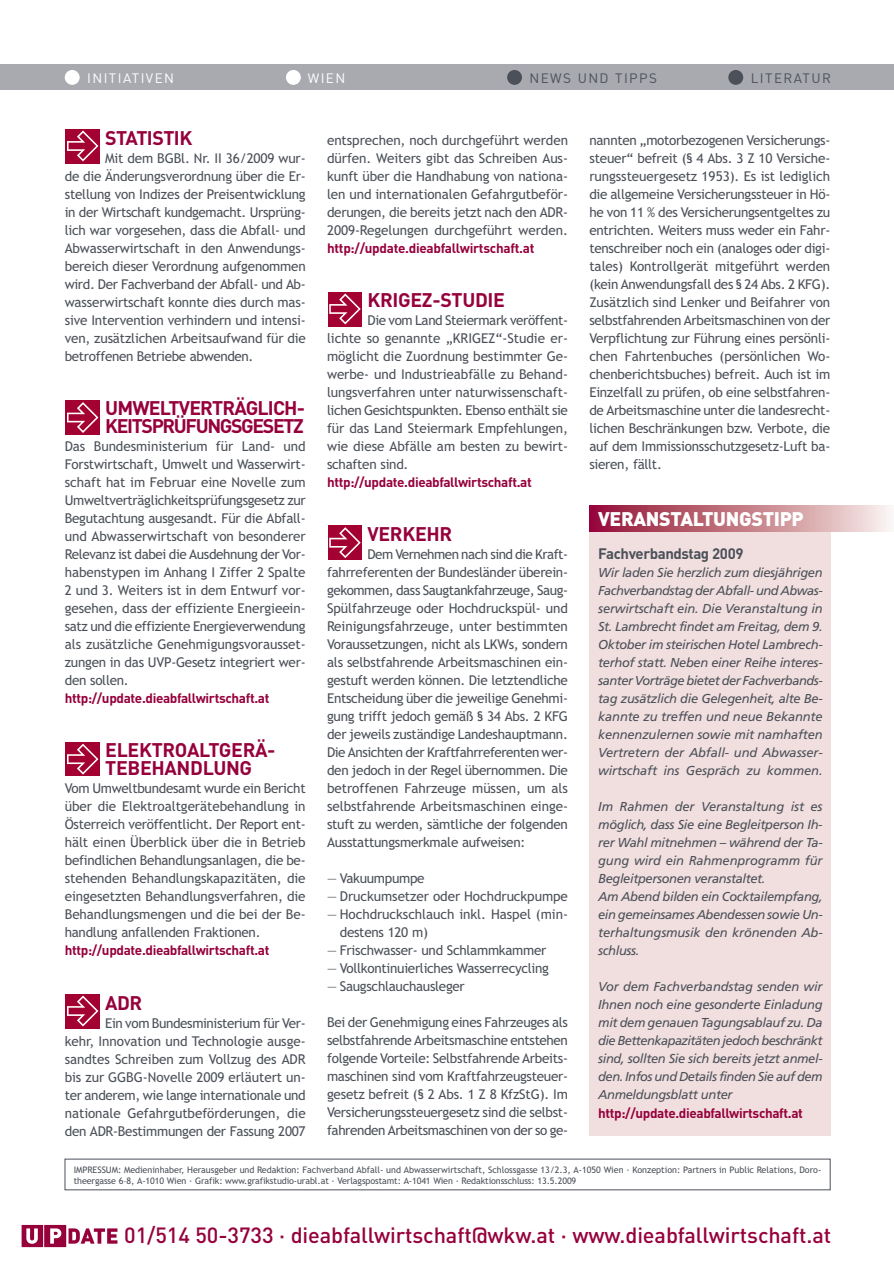
<style>
.page{position:relative;width:894px;height:1265px;background:#fff}
.page>*{position:absolute;margin:0;border:0;box-sizing:border-box;transform-origin:0 0}
.t1{font:500 21.75px "DIN";letter-spacing:-.005em;color:#96013c}
.t2{font:700 19.5px/18px "DIN";letter-spacing:-.025em;color:#96013c}
.t3{font:700 19.5px/18px "DIN";letter-spacing:-.07em;color:#96013c}
.t4{font:900 19.5px "DIN";letter-spacing:-.015em;color:#fff}
.t5{font:700 15px "DIN";letter-spacing:-.025em;color:#4c5159}
.t6{font:13.5px/18px "Trebuchet MS";letter-spacing:-.02em;color:#4c5159;text-align:justify}
.t7{font:700 13.5px "DIN";letter-spacing:-.025em;color:#96013c}
.t8{font:13.5px "DIN";letter-spacing:.105em;color:#4c5159}
.t9{font:13.5px "DIN";letter-spacing:.105em;color:#fff}
.t10{font:italic 12.9px/18px "Frutiger";letter-spacing:-.03em;color:#4c5159;text-align:justify}
.t11{font:9px/10.5px "Trebuchet MS";letter-spacing:-.005em;color:#4c5159}
</style>
<div class="page">
<div style="left:0;top:65px;width:894px;height:25px;background:#a8aab0"></div>
<div style="left:65px;top:70px;width:15px;height:15px;background:#fff;border-radius:50%"></div>
<div style="left:286px;top:70px;width:15px;height:15px;background:#fff;border-radius:50%"></div>
<div style="left:507px;top:70px;width:15px;height:15px;background:#4c5159;border-radius:50%"></div>
<div style="left:728px;top:70px;width:15px;height:15px;background:#4c5159;border-radius:50%"></div>
<img style="left:21px;top:1224px;width:97px;height:24px">
<div style="left:589px;top:520px;width:242px;height:615px;background:#f1dfdf"></div>
<svg style="left:589px;top:505px;width:301px;height:26px;background:#c47b89"></svg>
<div style="left:65px;top:129px;width:34px;height:34px;background:#a40133"></div>
<svg style="left:67px;top:130px;width:31px;height:31px"></svg>
<div style="left:65px;top:400px;width:34px;height:34px;background:#a40133"></div>
<svg style="left:67px;top:402px;width:31px;height:31px"></svg>
<div style="left:65px;top:742px;width:34px;height:34px;background:#a40133"></div>
<svg style="left:67px;top:743px;width:31px;height:31px"></svg>
<div style="left:65px;top:993px;width:34px;height:34px;background:#a40133"></div>
<svg style="left:67px;top:995px;width:31px;height:31px"></svg>
<div style="left:327px;top:292px;width:34px;height:34px;background:#a40133"></div>
<svg style="left:329px;top:293px;width:32px;height:31px"></svg>
<div style="left:327px;top:525px;width:34px;height:34px;background:#a40133"></div>
<svg style="left:329px;top:527px;width:32px;height:31px"></svg>
<p class="t9" style="left:87px;top:74px;width:88px">INITIATIVEN</p>
<p class="t9" style="left:308px;top:74px;width:39px">WIEN</p>
<p class="t8" style="left:529px;top:74px;width:129px">NEWS UND TIPPS</p>
<p class="t8" style="left:751px;top:74px;width:82px">LITERATUR</p>
<h2 class="t2" style="left:105px;top:131px;width:89px">STATISTIK</h2>
<p class="t6" style="left:65px;top:150px;width:242px;text-indent:40px">Mit dem BGBl. Nr. II 36/2009 wur&shy;de die Änderungsverordnung über die Er&shy;stellung von Indizes der Preisentwicklung in der Wirtschaft kundgemacht. Ursprüng&shy;lich war vorgesehen, dass die Abfall- und Abwasserwirtschaft in den Anwendungs&shy;bereich dieser Verordnung aufgenommen wird. Der Fachverband der Abfall- und Ab&shy;wasserwirtschaft konnte dies durch mas&shy;sive Intervention verhindern und intensi&shy;ven, zusätzlichen Arbeitsaufwand für die betroffenen Betriebe abwenden.</p>
<h2 class="t3" style="left:105px;top:401px;width:201px">UMWELTVERTRÄGLICH-<br>KEITSPRÜFUNGSGESETZ</h2>
<p class="t6" style="left:65px;top:438px;width:242px">Das Bundesministerium für Land- und Forstwirtschaft, Umwelt und Wasserwirt&shy;schaft hat im Februar eine Novelle zum Umweltverträglichkeitsprüfungsgesetz zur Begutachtung ausgesandt. Für die Abfall&shy;und Abwasserwirtschaft von besonderer Relevanz ist dabei die Ausdehnung der Vor&shy;habenstypen im Anhang I Ziffer 2 Spalte 2 und 3. Weiters ist in dem Entwurf vor&shy;gesehen, dass der effiziente Energieein&shy;satz und die effiziente Energieverwendung als zusätzliche Genehmigungsvorausset&shy;zungen in das UVP-Gesetz integriert wer&shy;den sollen.</p>
<p class="t7" style="left:65px;top:693px;width:206px">http://update.dieabfallwirtschaft.at</p>
<h2 class="t2" style="left:105px;top:743px;width:172px">ELEKTROALTGERÄ-<br>TEBEHANDLUNG</h2>
<p class="t6" style="left:65px;top:780px;width:242px">Vom Umweltbundesamt wurde ein Bericht über die Elektroaltgerätebehandlung in Österreich veröffentlicht. Der Report ent&shy;hält einen Überblick über die in Betrieb befindlichen Behandlungsanlagen, die be&shy;stehenden Behandlungskapazitäten, die eingesetzten Behandlungsverfahren, die Behandlungsmengen und die bei der Be&shy;handlung anfallenden Fraktionen.</p>
<p class="t7" style="left:65px;top:945px;width:206px">http://update.dieabfallwirtschaft.at</p>
<h2 class="t2" style="left:105px;top:995px;width:38px">ADR</h2>
<p class="t6" style="left:65px;top:1014px;width:242px;text-indent:40px">Ein vom Bundesministerium für Ver&shy;kehr, Innovation und Technologie ausge&shy;sandtes Schreiben zum Vollzug des ADR bis zur GGBG-Novelle 2009 erläutert un&shy;ter anderem, wie lange internationale und nationale Gefahrgutbeförderungen, die den ADR-Bestimmungen der Fassung 2007</p>
<p class="t6" style="left:327px;top:132px;width:242px">entsprechen, noch durchgeführt werden dürfen. Weiters gibt das Schreiben Aus&shy;kunft über die Handhabung von nationa&shy;len und internationalen Gefahrgutbeför&shy;derungen, die bereits jetzt nach den ADR-2009-Regelungen durchgeführt werden.</p>
<p class="t7" style="left:327px;top:243px;width:209px">http://update.dieabfallwirtschaft.at</p>
<h2 class="t2" style="left:367px;top:293px;width:139px">KRIGEZ-STUDIE</h2>
<p class="t6" style="left:327px;top:312px;width:242px;text-indent:40px">Die vom Land Steiermark veröffent&shy;lichte so genannte „KRIGEZ“-Studie er&shy;möglicht die Zuordnung bestimmter Ge&shy;werbe- und Industrieabfälle zu Behand&shy;lungsverfahren unter naturwissenschaft&shy;lichen Gesichtspunkten. Ebenso enthält sie für das Land Steiermark Empfehlungen, wie diese Abfälle am besten zu bewirt&shy;schaften sind.</p>
<p class="t7" style="left:327px;top:477px;width:206px">http://update.dieabfallwirtschaft.at</p>
<h2 class="t2" style="left:367px;top:527px;width:86px">VERKEHR</h2>
<p class="t6" style="left:327px;top:546px;width:242px;text-indent:40px">Dem Vernehmen nach sind die Kraft&shy;fahrreferenten der Bundesländer überein&shy;gekommen, dass Saugtankfahrzeuge, Saug-Spülfahrzeuge oder Hochdruckspül- und Reinigungsfahrzeuge, unter bestimmten Voraussetzungen, nicht als LKWs, sondern als selbstfahrende Arbeitsmaschinen ein&shy;gestuft werden können. Die letztendliche Entscheidung über die jeweilige Genehmi - gung trifft jedoch gemäß § 34 Abs. 2 KFG der jeweils zuständige Landeshauptmann.<br>Die Ansichten der Kraftfahrreferenten wer - den jedoch in der Regel übernommen. Die betroffenen Fahrzeuge müssen, um als selbstfahrende Arbeitsmaschinen einge&shy;stuft zu werden, sämtliche der folgenden Ausstattungsmerkmale aufweisen:</p>
<p class="t6" style="left:327px;top:870px;width:99px">— Vakuumpumpe</p>
<p class="t6" style="left:327px;top:888px;width:242px">— Druckumsetzer oder Hochdruckpumpe</p>
<p class="t6" style="left:340px;top:906px;width:230px;text-indent:-13px">— Hochdruckschlauch inkl. Haspel (min&shy;destens 120 m)</p>
<p class="t6" style="left:327px;top:942px;width:221px">— Frischwasser- und Schlammkammer</p>
<p class="t6" style="left:327px;top:960px;width:223px">— Vollkontinuierliches Wasserrecycling</p>
<p class="t6" style="left:327px;top:978px;width:139px">— Saugschlauchausleger</p>
<p class="t6" style="left:327px;top:1014px;width:242px">Bei der Genehmigung eines Fahrzeuges als selbstfahrende Arbeitsmaschine entstehen folgende Vorteile: Selbstfahrende Arbeits&shy;maschinen sind vom Kraftfahrzeugsteuer&shy;gesetz befreit (§ 2 Abs. 1 Z 8 KfzStG). Im Versicherungssteuergesetz sind die selbst&shy;fahrenden Arbeitsmaschinen von der so ge-</p>
<p class="t6" style="left:589px;top:132px;width:242px">nannten „motorbezogenen Versicherungs&shy;steuer“ befreit (§ 4 Abs. 3 Z 10 Versiche&shy;rungssteuergesetz 1953). Es ist lediglich die allgemeine Versicherungssteuer in Hö&shy;he von 11 % des Versicherungsentgeltes zu entrichten. Weiters muss weder ein Fahr&shy;tenschreiber noch ein (analoges oder digi - tales) Kontrollgerät mitgeführt werden (kein Anwendungsfall des § 24 Abs. 2 KFG).<br>Zusätzlich sind Lenker und Beifahrer von selbstfahrenden Arbeitsmaschinen von der Verpflichtung zur Führung eines persönli&shy;chen Fahrtenbuches (persönlichen Wo&shy;chenberichtsbuches) befreit. Auch ist im Einzelfall zu prüfen, ob eine selbstfahren&shy;de Arbeitsmaschine unter die landesrecht&shy;lichen Beschränkungen bzw. Verbote, die auf dem Immissionsschutzgesetz-Luft ba&shy;sieren, fällt.</p>
<h2 class="t4" style="left:598px;top:512px;width:207px">VERANSTALTUNGSTIPP</h2>
<p class="t5" style="left:598px;top:548px;width:147px">Fachverbandstag 2009</p>
<p class="t10" style="left:598px;top:564px;width:226px">Wir laden Sie herzlich zum diesjährigen Fachverbandstag der Abfall- und Abwas&shy;serwirtschaft ein. Die Veranstaltung in St. Lambrecht findet am Freitag, dem 9.<br>Oktober im steirischen Hotel Lambrech&shy;terhof statt. Neben einer Reihe interes&shy;santer Vorträge bietet der Fachverbands&shy;tag zusätzlich die Gelegenheit, alte Be&shy;kannte zu treffen und neue Bekannte kennenzulernen sowie mit namhaften Vertretern der Abfall- und Abwasser&shy;wirtschaft ins Gespräch zu kommen.</p>
<p class="t10" style="left:598px;top:798px;width:226px;text-align:left">Im Rahmen der Veranstaltung ist es möglich, dass Sie eine Begleitperson Ih&shy;rer Wahl mitnehmen – während der Ta&shy;gung wird ein Rahmenprogramm für Begleitpersonen veranstaltet.<br>Am Abend bilden ein Cocktailempfang, ein gemeinsames Abendessen sowie Un&shy;terhaltungsmusik den krönenden Ab&shy;schluss.</p>
<p class="t10" style="left:598px;top:978px;width:226px">Vor dem Fachverbandstag senden wir Ihnen noch eine gesonderte Einladung mit dem genauen Tagungsablauf zu. Da die Bettenkapazitäten jedoch beschränkt sind, sollten Sie sich bereits jetzt anmel&shy;den. Infos und Details finden Sie auf dem Anmeldungsblatt unter</p>
<p class="t7" style="left:598px;top:1107px;width:206px">http://update.dieabfallwirtschaft.at</p>
<p class="t11" style="left:74px;top:1165px;width:749px">IMPRESSUM: Medieninhaber, Herausgeber und Redaktion: Fachverband Abfall- und Abwasserwirtschaft, Schlossgasse 13/2.3, A-1050 Wien · Konzeption: Partners in Public Relations, Doro - theergasse 6–8, A-1010 Wien · Grafik: www.grafikstudio-urabl.at · Verlagspostamt: A-1041 Wien · Redaktionsschluss: 13.5.2009</p>
<h1 class="t1" style="left:124px;top:1227px;width:708px">01/514 50-3733 · dieabfallwirtschaft@wkw.at · www.dieabfallwirtschaft.at</h1>
</div>
